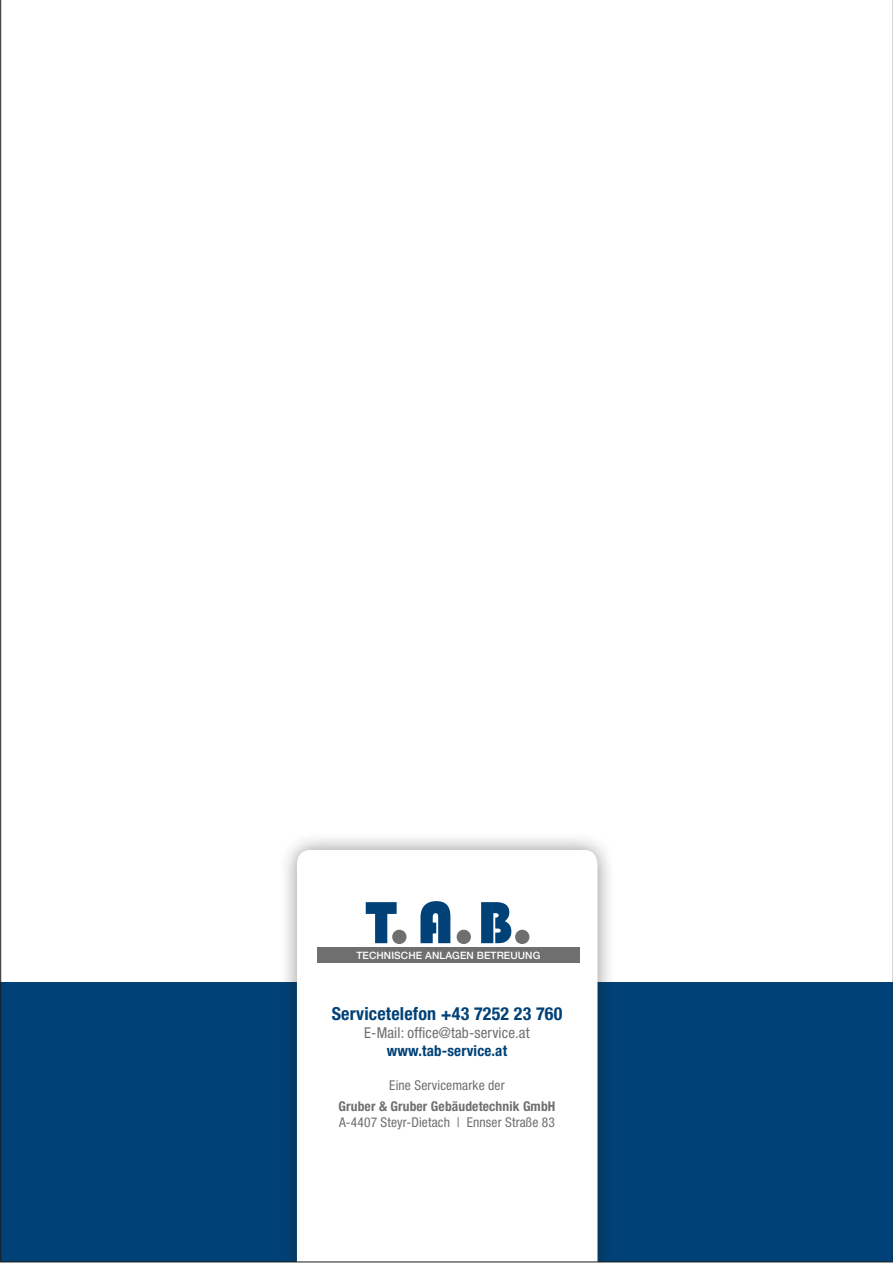
<style>
.page{position:relative;width:893px;height:1263px;background:#fff}
.page>*{position:absolute;margin:0;border:0;box-sizing:border-box;transform-origin:0 0}
.t1{font:700 condensed 18px "Helvetica Neue LT Std";letter-spacing:.01em;color:#004177}
.t2{font:condensed 15px "Helvetica Neue LT Std";letter-spacing:.01em;color:#706f6f}
.t3{font:700 condensed 15px "Helvetica Neue LT Std";letter-spacing:.01em;color:#004177}
.t4{font:condensed 13.5px "Helvetica Neue LT Std";letter-spacing:.01em;color:#706f6f}
.t5{font:700 condensed 13.5px "Helvetica Neue LT Std";letter-spacing:.01em;color:#706f6f}
.t6{font:500 10.2px "Helvetica Neue LT Std";letter-spacing:.01em;color:#fff}
</style>
<div class="page">
<div style="left:1px;top:982px;width:892px;height:280px;background:#004177"></div>
<div style="left:278px;top:831px;width:338px;height:431px;background:#1d1d1b;opacity:.5"></div>
<div style="left:297px;top:850px;width:300px;height:410px;background:#fff"></div>
<div style="left:317px;top:947px;width:263px;height:16px;background:#706f6f"></div>
<svg style="left:366px;top:902px;width:40px;height:42px"></svg>
<svg style="left:420px;top:901px;width:30px;height:42px"></svg>
<svg style="left:457px;top:930px;width:14px;height:14px"></svg>
<svg style="left:481px;top:902px;width:48px;height:42px"></svg>
<p class="t6" style="left:356px;top:949px;width:185px">TECHNISCHE ANLAGEN BETREUUNG</p>
<h1 class="t1" style="left:332px;top:1003px;width:232px">Servicetelefon +43 7252 23 760</h1>
<p class="t2" style="left:364px;top:1024px;width:167px">E-Mail: office@tab-service.at</p>
<p class="t3" style="left:387px;top:1042px;width:122px">www.tab-service.at</p>
<p class="t4" style="left:389px;top:1078px;width:117px">Eine Servicemarke der</p>
<p class="t5" style="left:339px;top:1098px;width:218px">Gruber &amp; Gruber Gebäudetechnik GmbH</p>
<p class="t4" style="left:339px;top:1114px;width:217px">A-4407 Steyr-Dietach | Ennser Straße 83</p>
</div>
